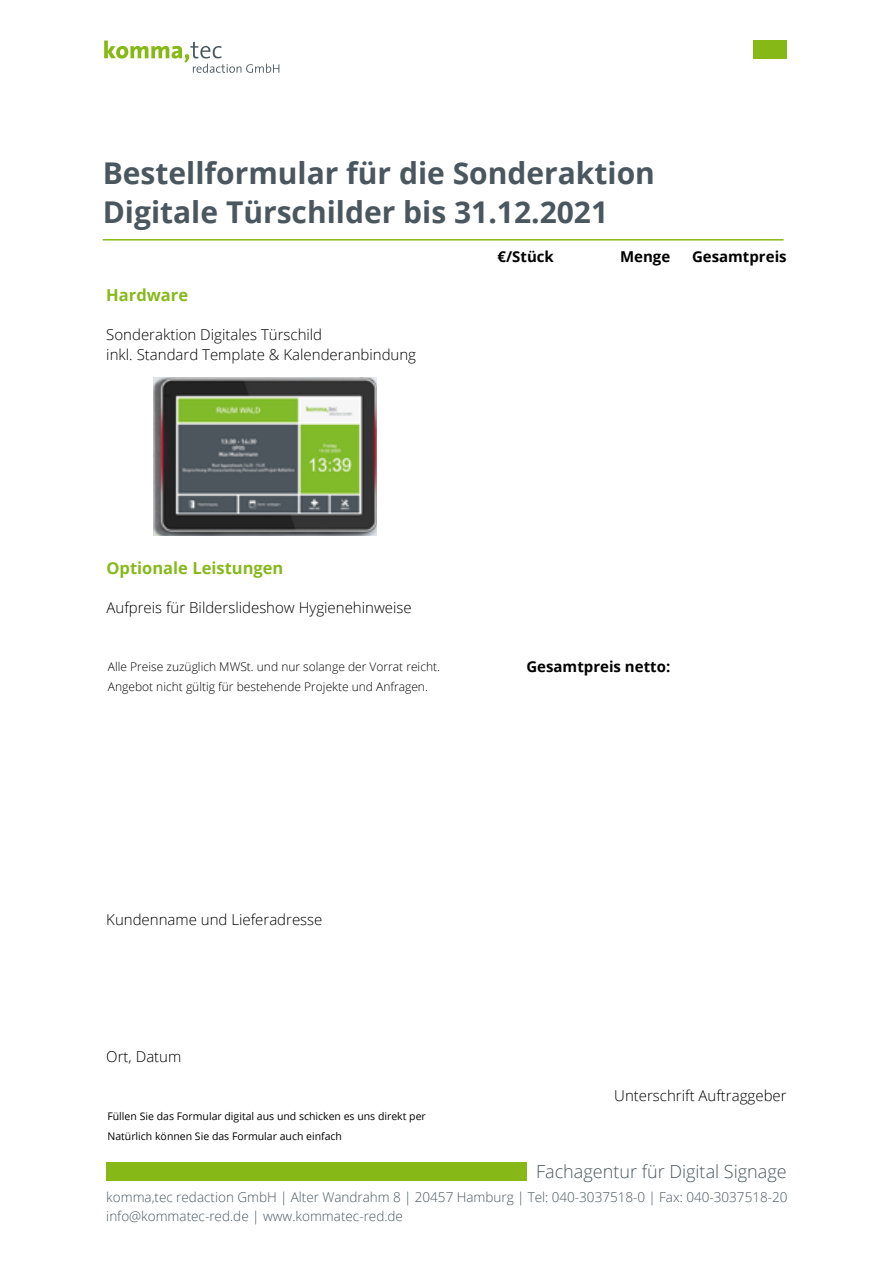
<style>
.page{position:relative;width:893px;height:1263px;background:#fff}
.page>*{position:absolute;margin:0;border:0;box-sizing:border-box;transform-origin:0 0}
.t1{font:700 30px/39px "Open Sans";color:#4a575f}
.t2{font:300 18px "Open Sans";color:#4b575f}
.t3{font:700 16.5px "Open Sans";color:#86b91d}
.t4{font:300 15px "Open Sans";color:#000}
.t5{font:700 15px "Open Sans";color:#000}
.t6{font:300 13.5px/19.5px "Open Sans";color:#4b575f}
.t7{font:300 12px/19.5px "Open Sans";color:#000}
.t8{font:10.5px/19.5px "Open Sans";color:#000}
</style>
<div class="page">
<svg style="left:104px;top:41px;width:175px;height:32px"></svg>
<div style="left:753px;top:41px;width:34px;height:18px;background:#86b918"></div>
<div style="left:106px;top:1162px;width:421px;height:19px;background:#86b918"></div>
<hr style="left:103px;top:239px;width:681px;height:2px;background:#86b918">
<img style="left:154px;top:377px;width:223px;height:158px">
<h1 class="t1" style="left:103px;top:153px;width:554px">Bestellformular für die Sonderaktion<br>Digitale Türschilder bis 31.12.2021</h1>
<p class="t3" style="left:106px;top:284px;width:83px">Hardware</p>
<p class="t4" style="left:106px;top:325px;width:217px">Sonderaktion Digitales Türschild</p>
<p class="t4" style="left:106px;top:344px;width:311px">inkl. Standard Template &amp; Kalenderanbindung</p>
<p class="t5" style="left:497px;top:246px;width:58px">€/Stück</p>
<p class="t5" style="left:620px;top:246px;width:52px">Menge</p>
<p class="t5" style="left:692px;top:246px;width:96px">Gesamtpreis</p>
<p class="t3" style="left:106px;top:556px;width:178px">Optionale Leistungen</p>
<p class="t4" style="left:106px;top:597px;width:307px">Aufpreis für Bilderslideshow Hygienehinweise</p>
<p class="t7" style="left:108px;top:657px;width:334px">Alle Preise zuzüglich MWSt. und nur solange der Vorrat reicht.<br>Angebot nicht gültig für bestehende Projekte und Anfragen.</p>
<p class="t5" style="left:526px;top:656px;width:145px">Gesamtpreis netto:</p>
<p class="t4" style="left:106px;top:910px;width:218px">Kundenname und Lieferadresse</p>
<p class="t4" style="left:106px;top:1046px;width:77px">Ort, Datum</p>
<p class="t8" style="left:107px;top:1106px;width:320px">Füllen Sie das Formular digital aus und schicken es uns direkt per<br>Natürlich können Sie das Formular auch einfach</p>
<p class="t4" style="left:614px;top:1085px;width:174px">Unterschrift Auftraggeber</p>
<p class="t2" style="left:536px;top:1159px;width:252px">Fachagentur für Digital Signage</p>
<p class="t6" style="left:106px;top:1187px;width:683px">komma,tec redaction GmbH | Alter Wandrahm 8 | 20457 Hamburg | Tel: 040-3037518-0 | Fax: 040-3037518-20 info@kommatec-red.de | www.kommatec-red.de</p>
</div>
